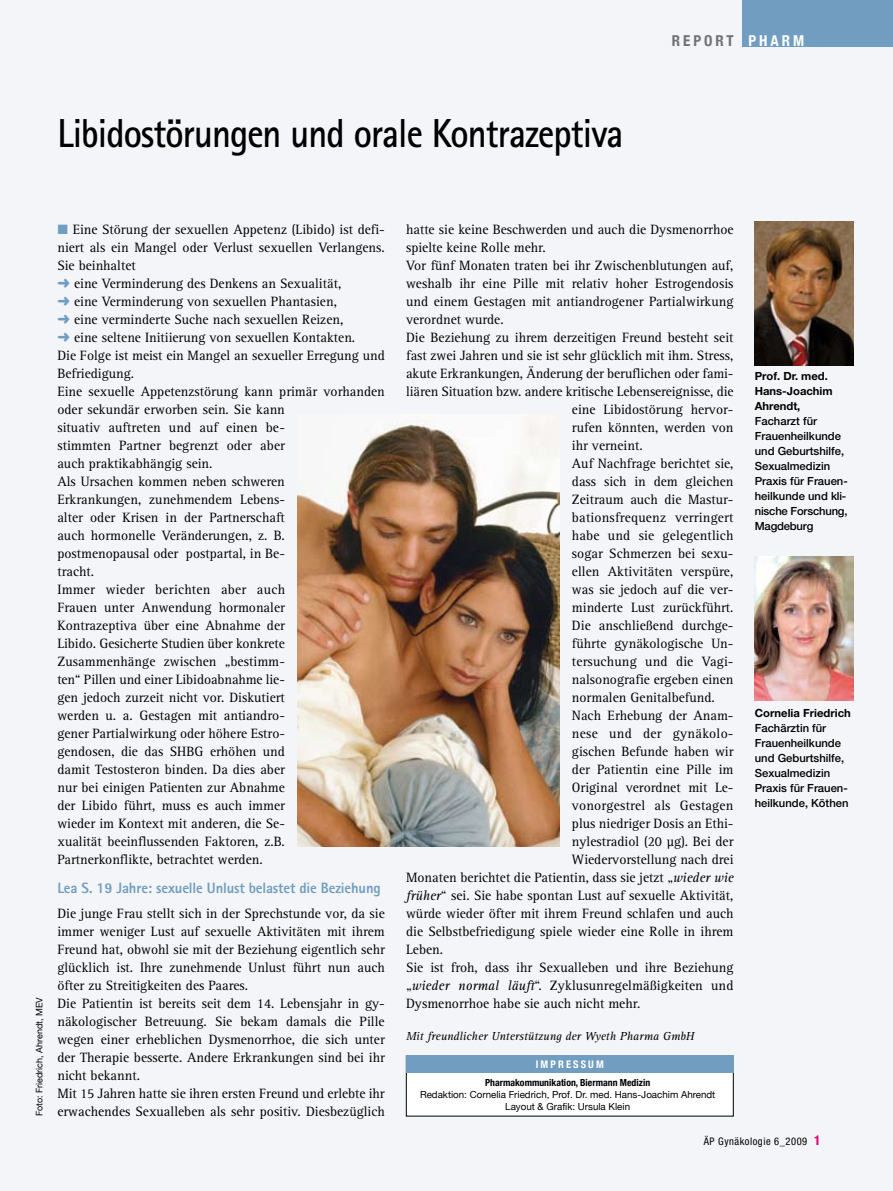
<style>
.page{position:relative;width:893px;height:1191px;background:#f3f5f8}
.page>*{position:absolute;margin:0;border:0;box-sizing:border-box;transform-origin:0 0}
.t1{font:700 40.5px "Rotis Sans Serif Std";letter-spacing:-.025em;color:#000;scale:.9 1}
.t2{font:800 15px "Rotis Sans Serif Std";letter-spacing:-.01em;color:#719dc1}
.t3{font:700 condensed 15px "Helvetica Neue";letter-spacing:.2em;color:#707173}
.t4{font:13.95px/18px "Rotis Serif Std";color:#000}
.t5{font:13.95px "Rotis Serif Std";letter-spacing:.02em;color:#000}
.t6{font:italic 12px "Rotis Serif Std";color:#000}
.t7{font:500 11.25px/15px "Helvetica Neue LT Std";color:#000}
.t8{font:700 11.25px/15px "Helvetica Neue LT Std";color:#000}
.t9{font:condensed 10.5px "Helvetica Neue LT Std";letter-spacing:.05em;color:#000}
.t10{font:700 condensed 10.5px "Helvetica Neue";letter-spacing:.2em;color:#fff}
.t11{font:9.75px/12px "Helvetica Neue";color:#000;text-align:center}
.t12{font:700 condensed 9.75px "Helvetica Neue";color:#000}
.t13{font:9px "Helvetica Neue";color:#000}
.s1{color:#fff}
.s2{color:#719dc1}
.s3{font-style:italic}
</style>
<div class="page">
<div style="left:406px;top:1055px;width:327px;height:61px;background:#fff"></div>
<div style="left:406px;top:1055px;width:327px;height:17px;background:#719dc1"></div>
<div style="left:742px;top:0;width:151px;height:47px;background:#719dc1"></div>
<img style="left:755px;top:221px;width:98px;height:144px">
<img style="left:755px;top:556px;width:98px;height:144px">
<img style="left:298px;top:422px;width:261px;height:424px">
<p class="t3" style="left:672px;top:31px;width:134px">report <span class="s1">pharm</span></p>
<h1 class="t1" style="left:57px;top:108px;width:630px">Libidostörungen und orale Kontrazeptiva</h1>
<p class="t13" style="left:34px;top:1116px;width:121px;rotate:-90deg">Foto: Friedrich, Ahrendt, MEV</p>
<p class="t4" style="left:57px;top:221px;width:329px;text-indent:15px">Eine Störung der sexuellen Appetenz (Libido) ist defi&shy;niert als ein Mangel oder Verlust sexuellen Verlangens.<br>Sie beinhaltet<br><span class="s2">➜</span> eine Verminderung des Denkens an Sexualität,<br><span class="s2">➜</span> eine Verminderung von sexuellen Phantasien,<br><span class="s2">➜</span> eine verminderte Suche nach sexuellen Reizen,<br><span class="s2">➜</span> eine seltene Initiierung von sexuellen Kontakten.<br>Die Folge ist meist ein Mangel an sexueller Erregung und Befriedigung.<br>Eine sexuelle Appetenzstörung kann primär vorhanden oder sekundär erworben sein. Sie kann<br>situativ auftreten und auf einen be-<br>stimmten Partner begrenzt oder aber<br>auch praktikabhängig sein.<br>Als Ursachen kommen neben schweren<br>Erkrankungen, zunehmendem Lebens-<br>alter oder Krisen in der Partnerschaft<br>auch hormonelle Veränderungen, z. B.<br>postmenopausal oder postpartal, in Be-<br>tracht.<br>Immer wieder berichten aber auch<br>Frauen unter Anwendung hormonaler<br>Kontrazeptiva über eine Abnahme der<br>Libido. Gesicherte Studien über konkrete Zusammenhänge zwischen „bestimm-<br>ten“ Pillen und einer Libidoabnahme lie-<br>gen jedoch zurzeit nicht vor. Diskutiert<br>werden u. a. Gestagen mit antiandro-<br>gener Partialwirkung oder höhere Estro-<br>gendosen, die das SHBG erhöhen und<br>damit Testosteron binden. Da dies aber<br>nur bei einigen Patienten zur Abnahme<br>der Libido führt, muss es auch immer<br>wieder im Kontext mit anderen, die Se-<br>xualität beeinflussenden Faktoren, z.B.<br>Partnerkonflikte, betrachtet werden.</p>
<p class="t2" style="left:57px;top:878px;width:325px">Lea S. 19 Jahre: sexuelle Unlust belastet die Beziehung</p>
<p class="t4" style="left:57px;top:905px;width:329px">Die junge Frau stellt sich in der Sprechstunde vor, da sie immer weniger Lust auf sexuelle Aktivitäten mit ihrem Freund hat, obwohl sie mit der Beziehung eigentlich sehr glücklich ist. Ihre zunehmende Unlust führt nun auch öfter zu Streitigkeiten des Paares.<br>Die Patientin ist bereits seit dem 14. Lebensjahr in gy&shy;näkologischer Betreuung. Sie bekam damals die Pille wegen einer erheblichen Dysmenorrhoe, die sich unter der Therapie besserte. Andere Erkrankungen sind bei ihr nicht bekannt.<br>Mit 15 Jahren hatte sie ihren ersten Freund und erlebte ihr erwachendes Sexualleben als sehr positiv. Diesbezüglich</p>
<p class="t4" style="left:406px;top:221px;width:329px">hatte sie keine Beschwerden und auch die Dysmenorrhoe</p>
<p class="t4" style="left:406px;top:239px;width:141px">spielte keine Rolle mehr.</p>
<p class="t4" style="left:406px;top:257px;width:329px">Vor fünf Monaten traten bei ihr Zwischenblutungen auf,</p>
<p class="t4" style="left:406px;top:275px;width:329px">weshalb ihr eine Pille mit relativ hoher Estrogendosis</p>
<p class="t4" style="left:406px;top:293px;width:329px">und einem Gestagen mit antiandrogener Partialwirkung</p>
<p class="t4" style="left:406px;top:311px;width:99px">verordnet wurde.</p>
<p class="t4" style="left:406px;top:329px;width:329px">Die Beziehung zu ihrem derzeitigen Freund besteht seit</p>
<p class="t4" style="left:406px;top:347px;width:329px">fast zwei Jahren und sie ist sehr glücklich mit ihm. Stress,</p>
<p class="t4" style="left:406px;top:365px;width:329px">akute Erkrankungen, Änderung der beruflichen oder fami-</p>
<p class="t4" style="left:406px;top:383px;width:329px">liären Situation bzw. andere kritische Lebensereignisse, die</p>
<p class="t4" style="left:572px;top:401px;width:163px">eine Libidostörung hervor-</p>
<p class="t4" style="left:572px;top:419px;width:163px">rufen könnten, werden von</p>
<p class="t4" style="left:572px;top:437px;width:72px">ihr verneint.</p>
<p class="t4" style="left:572px;top:455px;width:163px">Auf Nachfrage berichtet sie,</p>
<p class="t4" style="left:572px;top:473px;width:163px">dass sich in dem gleichen</p>
<p class="t4" style="left:572px;top:491px;width:163px">Zeitraum auch die Mastur-</p>
<p class="t4" style="left:572px;top:509px;width:163px">bationsfrequenz verringert</p>
<p class="t4" style="left:572px;top:527px;width:163px">habe und sie gelegentlich</p>
<p class="t4" style="left:572px;top:545px;width:163px">sogar Schmerzen bei sexu-</p>
<p class="t4" style="left:572px;top:563px;width:163px">ellen Aktivitäten verspüre,</p>
<p class="t4" style="left:572px;top:581px;width:163px">was sie jedoch auf die ver-</p>
<p class="t4" style="left:572px;top:599px;width:163px">minderte Lust zurückführt.</p>
<p class="t4" style="left:572px;top:617px;width:163px">Die anschließend durchge-</p>
<p class="t4" style="left:572px;top:635px;width:163px">führte gynäkologische Un-</p>
<p class="t4" style="left:572px;top:653px;width:163px">tersuchung und die Vagi-</p>
<p class="t4" style="left:572px;top:671px;width:163px">nalsonografie ergeben einen</p>
<p class="t4" style="left:572px;top:689px;width:144px">normalen Genitalbefund.</p>
<p class="t4" style="left:572px;top:707px;width:163px">Nach Erhebung der Anam-</p>
<p class="t5" style="left:572px;top:725px;width:163px">nese und der gynäkolo-</p>
<p class="t4" style="left:572px;top:743px;width:163px">gischen Befunde haben wir</p>
<p class="t4" style="left:572px;top:761px;width:163px">der Patientin eine Pille im</p>
<p class="t4" style="left:572px;top:779px;width:163px">Original verordnet mit Le-</p>
<p class="t4" style="left:572px;top:797px;width:163px">vonorgestrel als Gestagen</p>
<p class="t4" style="left:572px;top:815px;width:163px">plus niedriger Dosis an Ethi-</p>
<p class="t4" style="left:572px;top:833px;width:163px">nylestradiol (20 µg). Bei der</p>
<p class="t4" style="left:572px;top:851px;width:163px">Wiedervorstellung nach drei</p>
<p class="t4" style="left:406px;top:869px;width:329px">Monaten berichtet die Patientin, dass sie jetzt „<span class="s3">wieder wie</span></p>
<p class="t4" style="left:406px;top:887px;width:329px"><span class="s3">früher</span>“ sei. Sie habe spontan Lust auf sexuelle Aktivität,</p>
<p class="t4" style="left:406px;top:905px;width:329px">würde wieder öfter mit ihrem Freund schlafen und auch</p>
<p class="t4" style="left:406px;top:923px;width:329px">die Selbstbefriedigung spiele wieder eine Rolle in ihrem</p>
<p class="t4" style="left:406px;top:941px;width:39px">Leben.</p>
<p class="t4" style="left:406px;top:959px;width:329px">Sie ist froh, dass ihr Sexualleben und ihre Beziehung</p>
<p class="t4" style="left:406px;top:977px;width:329px">„<span class="s3">wieder normal läuft</span>“. Zyklusunregelmäßigkeiten und</p>
<p class="t4" style="left:406px;top:995px;width:236px">Dysmenorrhoe habe sie auch nicht mehr.</p>
<p class="t6" style="left:406px;top:1029px;width:290px">Mit freundlicher Unterstützung der Wyeth Pharma GmbH</p>
<p class="t10" style="left:536px;top:1058px;width:69px">impressum</p>
<p class="t12" style="left:485px;top:1076px;width:167px">Pharmakommunikation, Biermann Medizin</p>
<p class="t11" style="left:420px;top:1088px;width:297px">Redaktion: Cornelia Friedrich, Prof. Dr. med. Hans-Joachim Ahrendt<br>Layout &amp; Grafik: Ursula Klein</p>
<p class="t8" style="left:755px;top:368px;width:79px">Prof. Dr. med.<br>Hans-Joachim<br>Ahrendt,</p>
<p class="t7" style="left:755px;top:413px;width:94px">Facharzt für<br>Frauenheilkunde und Geburtshilfe,<br>Sexualmedizin<br>Praxis für Frauen&shy;heilkunde und kli&shy;nische Forschung,<br>Magdeburg</p>
<p class="t8" style="left:755px;top:705px;width:97px">Cornelia Friedrich</p>
<p class="t7" style="left:755px;top:720px;width:95px">Fachärztin für<br>Frauenheilkunde und Geburtshilfe,<br>Sexualmedizin<br>Praxis für Frauen&shy;heilkunde, Köthen</p>
<p class="t9" style="left:704px;top:1135px;width:105px">ÄP Gynäkologie 6_2009</p>
</div>
